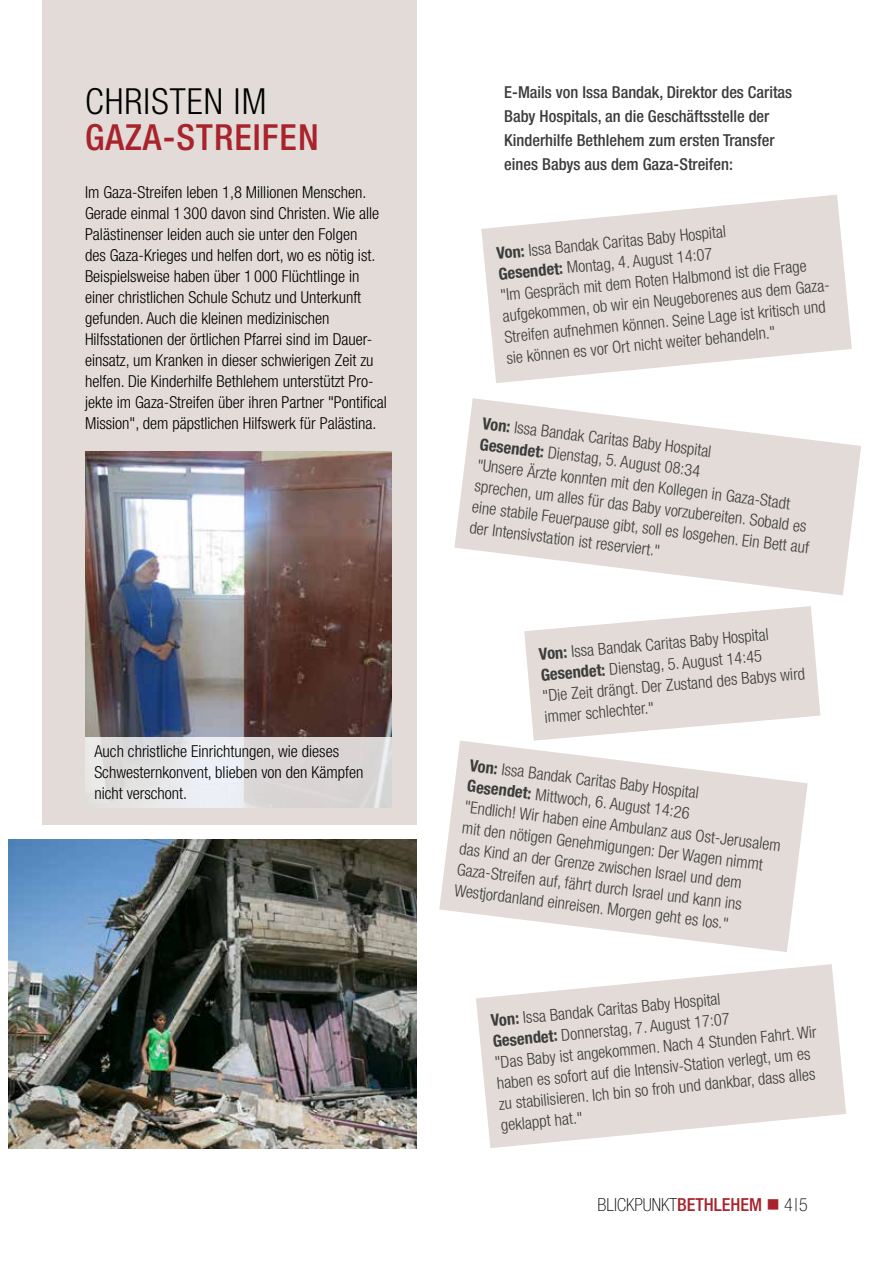
<style>
.page{position:relative;width:893px;height:1263px;background:#fff}
.page>*{position:absolute;margin:0;border:0;box-sizing:border-box;transform-origin:0 0}
.t1{font:500 condensed 36px "Helvetica Neue";letter-spacing:.03em;color:#a8232c}
.t2{font:300 condensed 36px "Helvetica Neue";letter-spacing:.03em;color:#000}
.t3{font:100 condensed 18px "Helvetica Neue";color:#000}
.t4{font:300 condensed 16.5px/21px "Helvetica Neue";color:#3c3c3b}
.t5{font:300 condensed 16.5px/21px "Helvetica Neue";color:#000}
.t6{font:500 condensed 16.5px/24px "Helvetica Neue";color:#3c3c3b}
.s1{font-weight:700}
.s2{font-weight:500;color:#a8232c}
.s3{color:#a8232c}
</style>
<div class="page">
<div style="left:43px;top:0;width:374px;height:825px;background:#e2dbd8"></div>
<img style="left:9px;top:840px;width:408px;height:308px">
<svg style="left:439px;top:741px;width:369px;height:211px;fill:#e2dbd8"></svg>
<svg style="left:524px;top:606px;width:296px;height:135px"></svg>
<svg style="left:454px;top:398px;width:407px;height:197px;fill:#e2dbd8"></svg>
<svg style="left:481px;top:195px;width:371px;height:188px;fill:#e2dbd8"></svg>
<svg style="left:476px;top:964px;width:370px;height:184px;fill:#e2dbd8"></svg>
<img style="left:85px;top:452px;width:306px;height:286px">
<svg style="left:85px;top:738px;width:306px;height:70px"></svg>
<h1 class="t2" style="left:85px;top:80px;width:183px">CHRISTEN IM</h1>
<h1 class="t1" style="left:85px;top:115px;width:235px">GAZA-STREIFEN</h1>
<p class="t5" style="left:85px;top:181px;width:303px">Im Gaza-Streifen leben 1,8 Millionen Menschen.<br>Gerade einmal 1 300 davon sind Christen. Wie alle Palästinenser leiden auch sie unter den Folgen<br>des Gaza-Krieges und helfen dort, wo es nötig ist.<br>Beispielsweise haben über 1 000 Flüchtlinge in einer christlichen Schule Schutz und Unterkunft gefunden. Auch die kleinen medizinischen Hilfsstationen der örtlichen Pfarrei sind im Dauer&shy;einsatz, um Kranken in dieser schwierigen Zeit zu helfen. Die Kinderhilfe Bethlehem unterstützt Pro&shy;jekte im Gaza-Streifen über ihren Partner "Pontifical Mission", dem päpstlichen Hilfswerk für Palästina.</p>
<p class="t5" style="left:94px;top:741px;width:270px">Auch christliche Einrichtungen, wie dieses<br>Schwesternkonvent, blieben von den Kämpfen nicht verschont.</p>
<p class="t6" style="left:504px;top:80px;width:289px">E-Mails von Issa Bandak, Direktor des Caritas Baby Hospitals, an die Geschäftsstelle der Kinderhilfe Bethlehem zum ersten Transfer eines Babys aus dem Gaza-Streifen:</p>
<p class="t4" style="left:495px;top:242px;width:333px;rotate:-5deg"><span class="s1">Von:</span> Issa Bandak Caritas Baby Hospital<br><span class="s1">Gesendet:</span> Montag, 4. August 14:07<br>"Im Gespräch mit dem Roten Halbmond ist die Frage aufgekommen, ob wir ein Neugeborenes aus dem Gaza-Streifen aufnehmen können. Seine Lage ist kritisch und sie können es vor Ort nicht weiter behandeln."</p>
<p class="t4" style="left:484px;top:413px;width:341px;rotate:7deg"><span class="s1">Von:</span> Issa Bandak Caritas Baby Hospital<br><span class="s1">Gesendet:</span> Dienstag, 5. August 08:34<br>"Unsere Ärzte konnten mit den Kollegen in Gaza-Stadt sprechen, um alles für das Baby vorzubereiten. Sobald es eine stabile Feuerpause gibt, soll es losgehen. Ein Bett auf der Intensivstation ist reserviert."</p>
<p class="t4" style="left:538px;top:643px;width:265px;rotate:-5deg"><span class="s1">Von:</span> Issa Bandak Caritas Baby Hospital <span class="s1">Gesendet:</span> Dienstag, 5. August 14:45<br>"Die Zeit drängt. Der Zustand des Babys wird immer schlechter."</p>
<p class="t4" style="left:471px;top:754px;width:320px;rotate:7deg"><span class="s1">Von:</span> Issa Bandak Caritas Baby Hospital<br><span class="s1">Gesendet:</span> Mittwoch, 6. August 14:26<br>"Endlich! Wir haben eine Ambulanz aus Ost-Jerusalem mit den nötigen Genehmigungen: Der Wagen nimmt das Kind an der Grenze zwischen Israel und dem Gaza-Streifen auf, fährt durch Israel und kann ins Westjordanland einreisen. Morgen geht es los."</p>
<p class="t4" style="left:490px;top:1009px;width:325px;rotate:-5deg"><span class="s1">Von:</span> Issa Bandak Caritas Baby Hospital<br><span class="s1">Gesendet:</span> Donnerstag, 7. August 17:07<br>"Das Baby ist angekommen. Nach 4 Stunden Fahrt. Wir haben es sofort auf die Intensiv-Station verlegt, um es zu stabilisieren. Ich bin so froh und dankbar, dass alles geklappt hat."</p>
<p class="t3" style="left:597px;top:1194px;width:212px">BLICKPUNKT<span class="s2">BETHLEHEM</span> <span class="s3">■</span> 4|5</p>
</div>
